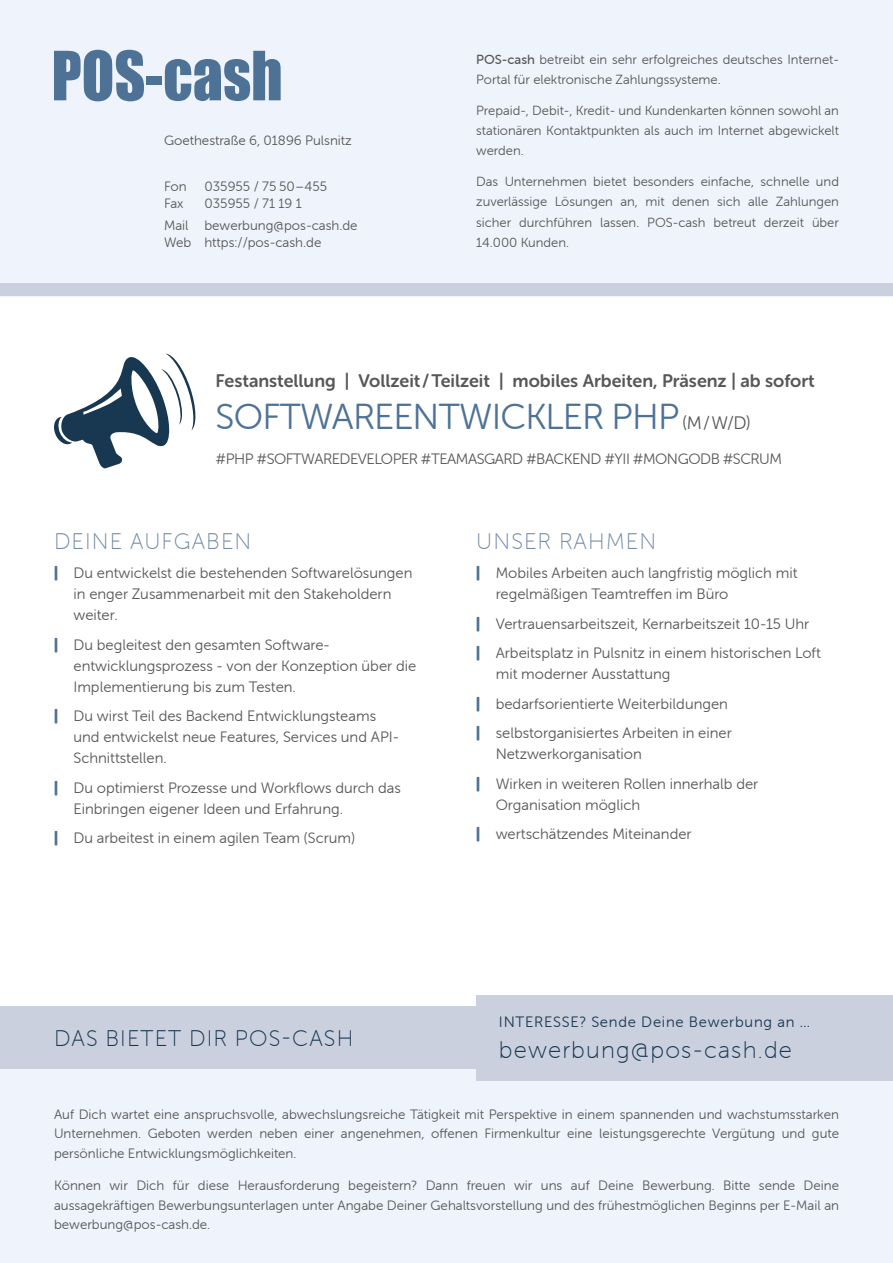
<style>
.page{position:relative;width:893px;height:1263px;background:#fff}
.page>*{position:absolute;margin:0;border:0;box-sizing:border-box;transform-origin:0 0}
.t1{font:36px "Museo Sans Rounded 300";letter-spacing:-.02em;color:#4e7296}
.t2{font:24px "Museo Sans Rounded 100";letter-spacing:.05em;color:#183852}
.t3{font:22.5px "Museo Sans Rounded 100";letter-spacing:.05em;color:#738aa9}
.t4{font:22.5px "Museo Sans Rounded 100";letter-spacing:.05em;color:#183852}
.t5{font:18px "Museo Sans Rounded 700";color:#575756}
.t6{font:15px/21px "Museo Sans Rounded 300";color:#575756}
.t7{font:15px "Museo Sans Rounded 300";letter-spacing:-.03em;color:#575756}
.t8{font:15px "Museo Sans Rounded 300";letter-spacing:.05em;color:#183852}
.t9{font:13.5px/19.5px "Museo Sans Rounded 300";color:#575756;text-align:justify}
.t10{font:13.2px/20.2px "Museo Sans Rounded 300";color:#575756;text-align:justify}
.s1{font-family:"Museo Sans Rounded 500"}
.s2{font-size:18px;color:#575756}
.s3{font-family:"Museo Sans Rounded";color:#4e7296}
</style>
<div class="page">
<div style="left:0;top:0;width:893px;height:296px;background:#eff3fb"></div>
<div style="left:0;top:283px;width:893px;height:13px;background:#cbd0de"></div>
<svg style="left:54px;top:50px;width:90px;height:51px"></svg>
<div style="left:146px;top:76px;width:16px;height:8px;background:#4e7296"></div>
<svg style="left:165px;top:51px;width:116px;height:50px"></svg>
<div style="left:0;top:1069px;width:893px;height:194px;background:#eff3fb"></div>
<div style="left:0;top:1006px;width:893px;height:63px;background:#cbd0de"></div>
<div style="left:476px;top:995px;width:417px;height:85px;background:#cbd0de"></div>
<svg style="left:54px;top:354px;width:142px;height:115px"></svg>
<p class="t9" style="left:164px;top:131px;width:189px">Goethestraße 6, 01896 Pulsnitz</p>
<p class="t9" style="left:164px;top:177px;width:24px">Fon</p>
<p class="t9" style="left:204px;top:177px;width:124px">035955 / 75 50 – 455</p>
<p class="t9" style="left:164px;top:193px;width:21px">Fax</p>
<p class="t9" style="left:164px;top:192px;width:195px;line-height:23px;text-indent:40px">035955 / 71 19 1<br>Mail bewerbung@pos-cash.de</p>
<p class="t9" style="left:164px;top:233px;width:159px">Web https://pos-cash.de</p>
<p class="t10" style="left:476px;top:49px;width:364px"><span class="s1">POS-cash</span> betreibt ein sehr erfolgreiches deutsches Internet-<br>Portal für elektronische Zahlungssysteme.</p>
<p class="t10" style="left:476px;top:100px;width:364px">Prepaid-, Debit-, Kredit- und Kundenkarten können sowohl an stationären Kontaktpunkten als auch im Internet abgewickelt werden.</p>
<p class="t10" style="left:476px;top:171px;width:364px">Das Unternehmen bietet besonders einfache, schnelle und zuverlässige Lösungen an, mit denen sich alle Zahlungen sicher durchführen lassen. POS-cash betreut derzeit über 14.000 Kunden.</p>
<p class="t5" style="left:216px;top:370px;width:601px">Festanstellung | Vollzeit/Teilzeit | mobiles Arbeiten, Präsenz | ab sofort</p>
<h1 class="t1" style="left:216px;top:397px;width:536px">SOFTWAREENTWICKLER PHP <span class="s2">(M/W/D)</span></h1>
<p class="t7" style="left:216px;top:451px;width:568px">#PHP #SOFTWAREDEVELOPER #TEAMASGARD #BACKEND #YII #MONGODB #SCRUM</p>
<h3 class="t3" style="left:54px;top:529px;width:199px">DEINE AUFGABEN</h3>
<p class="t6" style="left:74px;top:563px;width:340px;text-indent:-20px"><span class="s3">|</span> Du entwickelst die bestehenden Softwarelösungen in enger Zusammenarbeit mit den Stakeholdern weiter.</p>
<p class="t6" style="left:74px;top:634px;width:344px;text-indent:-20px"><span class="s3">|</span> Du begleitest den gesamten Software&shy;entwicklungsprozess - von der Konzeption über die<br>Implementierung bis zum Testen.</p>
<p class="t6" style="left:74px;top:706px;width:327px;text-indent:-20px"><span class="s3">|</span> Du wirst Teil des Backend Entwicklungsteams und entwickelst neue Features, Services und API-<br>Schnittstellen.</p>
<p class="t6" style="left:74px;top:777px;width:329px;text-indent:-20px"><span class="s3">|</span> Du optimierst Prozesse und Workflows durch das<br>Einbringen eigener Ideen und Erfahrung.</p>
<p class="t6" style="left:54px;top:828px;width:303px"><span class="s3">|</span> Du arbeitest in einem agilen Team (Scrum)</p>
<h3 class="t3" style="left:476px;top:529px;width:181px">UNSER RAHMEN</h3>
<p class="t6" style="left:496px;top:563px;width:303px;text-indent:-20px"><span class="s3">|</span> Mobiles Arbeiten auch langfristig möglich mit regelmäßigen Teamtreffen im Büro</p>
<p class="t6" style="left:476px;top:609px;width:346px;line-height:29.5px"><span class="s3">|</span> Vertrauensarbeitszeit, Kernarbeitszeit 10-15 Uhr<br><span class="s3">|</span> Arbeitsplatz in Pulsnitz in einem historischen Loft</p>
<p class="t6" style="left:476px;top:659px;width:257px;line-height:29.5px;text-indent:20px">mit moderner Ausstattung<br><span class="s3">|</span> bedarfsorientierte Weiterbildungen <span class="s3">|</span> selbstorganisiertes Arbeiten in einer</p>
<p class="t6" style="left:476px;top:739px;width:284px;line-height:29.5px;text-indent:20px">Netzwerkorganisation<br><span class="s3">|</span> Wirken in weiteren Rollen innerhalb der</p>
<p class="t6" style="left:476px;top:790px;width:217px;line-height:29.5px;text-indent:20px">Organisation möglich<br><span class="s3">|</span> wertschätzendes Miteinander</p>
<h3 class="t4" style="left:54px;top:1026px;width:301px">DAS BIETET DIR POS-CASH</h3>
<p class="t8" style="left:499px;top:1013px;width:313px">INTERESSE? Sende Deine Bewerbung an …</p>
<h2 class="t2" style="left:499px;top:1037px;width:294px">bewerbung@pos-cash.de</h2>
<p class="t9" style="left:54px;top:1105px;width:786px">Auf Dich wartet eine anspruchsvolle, abwechslungsreiche Tätigkeit mit Perspektive in einem spannenden und wachstumsstarken Unternehmen. Geboten werden neben einer angenehmen, offenen Firmenkultur eine leistungsgerechte Vergütung und gute persönliche Entwicklungsmöglichkeiten.</p>
<p class="t9" style="left:54px;top:1176px;width:786px">Können wir Dich für diese Herausforderung begeistern? Dann freuen wir uns auf Deine Bewerbung. Bitte sende Deine aussagekräftigen Bewerbungsunterlagen unter Angabe Deiner Gehaltsvorstellung und des frühestmöglichen Beginns per E-Mail an bewerbung@pos-cash.de.</p>
</div>
